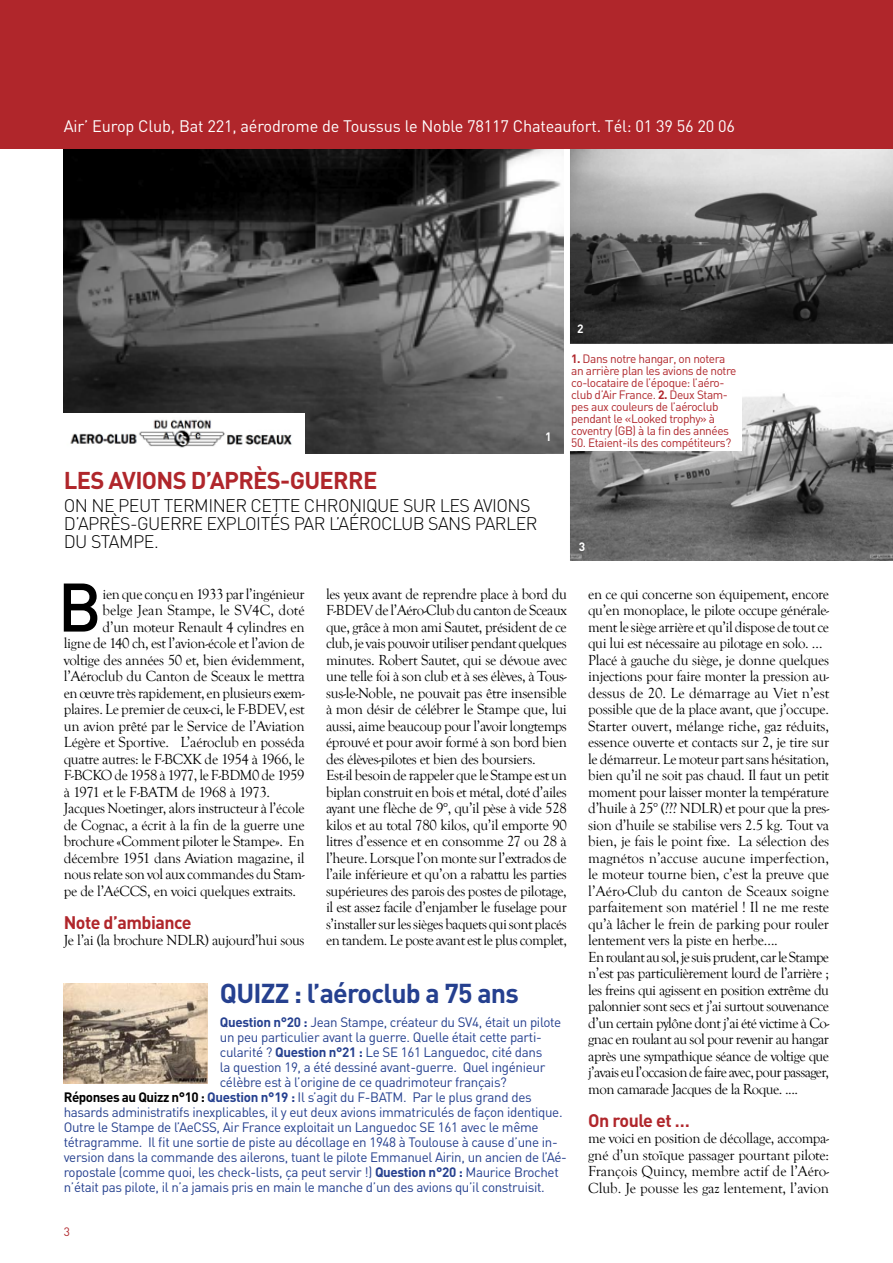
<style>
.page{position:relative;width:893px;height:1263px;background:#fff}
.page>*{position:absolute;margin:0;border:0;box-sizing:border-box;transform-origin:0 0}
.t1{font:500 67.5px "DIN";color:#000}
.t2{font:700 27px "DIN";letter-spacing:-.03em;color:#25408f}
.t3{font:700 24px "DIN";letter-spacing:-.03em;color:#b0262b}
.t4{font:300 18px/18px "DIN";letter-spacing:-.03em;color:#000}
.t5{font:700 18px "DIN";color:#b0262b}
.t6{font:16.5px "DIN";letter-spacing:-.01em;color:#fff}
.t7{font:15px/16.5px "Goudy Old Style T";letter-spacing:-.025em;color:#000}
.t8{font:15px "Goudy Old Style T";color:#000}
.t9{font:13.5px "DIN";letter-spacing:-.025em;color:#25408f}
.t10{font:12px/12px "DIN";letter-spacing:-.035em;color:#b0262b}
.t11{font:700 12px "DIN";color:#fff}
.s1{font-weight:700}
.s2{font-weight:700;color:#000}
</style>
<div class="page">
<img style="left:64px;top:149px;width:500px;height:305px">
<img style="left:64px;top:983px;width:143px;height:100px">
<img style="left:570px;top:149px;width:323px;height:195px">
<img style="left:570px;top:393px;width:323px;height:167px">
<div style="left:0;top:0;width:893px;height:149px;background:#b0262b"></div>
<div style="left:567px;top:349px;width:174px;height:102px;background:#fff"></div>
<img style="left:64px;top:414px;width:241px;height:40px">
<p class="t6" style="left:64px;top:116px;width:673px">Air’ Europ Club, Bat 221, aérodrome de Toussus le N oble 78117 Chateaufort. Tél: 01 39 56 20 06</p>
<h3 class="t3" style="left:64px;top:465px;width:315px">Les avions d’après-guerre</h3>
<p class="t4" style="left:64px;top:496px;width:475px">ON NE PEUT TERMINER CETTE CHRONIQUE SUR LES AVIONS<br>D’APRÈS-GUERRE EXPLOITÉS PAR L’AÉROCLUB SANS PARLER<br>DU STAMPE.</p>
<p class="t11" style="left:545px;top:429px;width:8px">1</p>
<p class="t11" style="left:577px;top:321px;width:8px">2</p>
<p class="t10" style="left:571px;top:352px;width:167px"><span class="s1">1.</span> Dans notre hangar, on notera an arrière plan les avions de notre co-locataire de l’époque: l’aéro&shy;club d’Air France. <span class="s1">2.</span> Deux Stam&shy;pes aux couleurs de l’aéroclub pendant le «Looked trophy» à coventry (GB) à la fin des années</p>
<p class="t10" style="left:571px;top:436px;width:162px">50. Etaient-ils des compétiteurs?</p>
<p class="t11" style="left:579px;top:539px;width:8px">3</p>
<h1 class="t1" style="left:58px;top:564px;width:46px">B</h1>
<p class="t7" style="left:103px;top:586px;width:204px">ien que conçu en 1933 par l’ingénieur</p>
<p class="t7" style="left:326px;top:586px;width:242px">les yeux avant de reprendre place à bord du F-BDEV de l’Aéro-Club du canton de Sceaux que, grâce à mon ami Sautet, président de ce club, je vais pouvoir utiliser pendant quelques minutes. Robert Sautet, qui se dévoue avec une telle foi à son club et à ses élèves, à Tous&shy;sus-le-Noble, ne pouvait pas être insensible à mon désir de célébrer le Stampe que, lui aussi, aime beaucoup pour l’avoir longtemps éprouvé et pour avoir formé à son bord bien des élèves-pilotes et bien des boursiers.<br>Est-il besoin de rappeler que le Stampe est un biplan construit en bois et métal, doté d’ailes ayant une flèche de 9°, qu’il pèse à vide 528 kilos et au total 780 kilos, qu’il emporte 90 litres d’essence et en consomme 27 ou 28 à l’heure. Lorsque l’on monte sur l’extrados de l’aile inférieure et qu’on a rabattu les parties supérieures des parois des postes de pilotage, il est assez facile d’enjamber le fuselage pour s’installer sur les sièges baquets qui sont placés en tandem. Le poste avant est le plus complet,</p>
<p class="t7" style="left:588px;top:586px;width:242px">en ce qui concerne son équipement, encore qu’en monoplace, le pilote occupe générale&shy;ment le siège arrière et qu’il dispose de tout ce qui lui est nécessaire au pilotage en solo. … Placé à gauche du siège, je donne quelques injections pour faire monter la pression au&shy;dessus de 20. Le démarrage au Viet n’est possible que de la place avant, que j’occupe.<br>Starter ouvert, mélange riche, gaz réduits, essence ouverte et contacts sur 2, je tire sur le démarreur. Le moteur part sans hésitation, bien qu’il ne soit pas chaud. Il faut un petit moment pour laisser monter la température d’huile à 25° (??? NDLR) et pour que la pres&shy;sion d’huile se stabilise vers 2.5 kg. Tout va bien, je fais le point fixe. La sélection des magnétos n’accuse aucune imperfection, le moteur tourne bien, c’est la preuve que l’Aéro-Club du canton de Sceaux soigne parfaitement son matériel ! Il ne me reste qu’à lâcher le frein de parking pour rouler lentement vers la piste en herbe….<br>En roulant au sol, je suis prudent, car le Stampe n’est pas particulièrement lourd de l’arrière ; les freins qui agissent en position extrême du palonnier sont secs et j’ai surtout souvenance d’un certain pylône dont j’ai été victime à Co&shy;gnac en roulant au sol pour revenir au hangar après une sympathique séance de voltige que j’avais eu l’occasion de faire avec, pour passager, mon camarade Jacques de la Roque. ....</p>
<p class="t5" style="left:588px;top:1108px;width:103px">On roule et …</p>
<p class="t7" style="left:588px;top:1130px;width:242px;text-align:justify">me voici en position de décollage, accompa&shy;gné d’un stoïque passager pourtant pilote:<br>François Quincy, membre actif de l’Aéro-Club. Je pousse les gaz lentement, l’avion</p>
<p class="t8" style="left:103px;top:602px;width:204px">belge Jean Stampe, le SV4C, doté</p>
<p class="t7" style="left:103px;top:619px;width:204px">d’un moteur Renault 4 cylindres en</p>
<p class="t7" style="left:64px;top:635px;width:242px">ligne de 140 ch, est l’avion-école et l’avion de</p>
<p class="t7" style="left:64px;top:652px;width:242px">voltige des années 50 et, bien évidemment,</p>
<p class="t7" style="left:64px;top:668px;width:242px">l’Aéroclub du Canton de Sceaux le mettra</p>
<p class="t7" style="left:64px;top:685px;width:242px">en œuvre très rapidement, en plusieurs exem-</p>
<p class="t7" style="left:64px;top:701px;width:242px">plaires. Le premier de ceux-ci, le F-BDEV, est</p>
<p class="t7" style="left:64px;top:718px;width:242px">un avion prêté par le Service de l’Aviation</p>
<p class="t7" style="left:64px;top:734px;width:242px">Légère et Sportive. L’aéroclub en posséda</p>
<p class="t7" style="left:64px;top:751px;width:242px">quatre autres: le F-BCXK de 1954 à 1966, le</p>
<p class="t7" style="left:64px;top:767px;width:242px">F-BCKO de 1958 à 1977, le F-BDM0 de 1959</p>
<p class="t7" style="left:64px;top:784px;width:208px">à 1971 et le F-BATM de 1968 à 1973.</p>
<p class="t7" style="left:64px;top:800px;width:242px">Jacques Noetinger, alors instructeur à l’école</p>
<p class="t7" style="left:64px;top:817px;width:242px">de Cognac, a écrit à la fin de la guerre une</p>
<p class="t7" style="left:64px;top:833px;width:242px">brochure «Comment piloter le Stampe». En</p>
<p class="t7" style="left:64px;top:850px;width:242px">décembre 1951 dans Aviation magazine, il</p>
<p class="t7" style="left:64px;top:866px;width:242px">nous relate son vol aux commandes du Stam-</p>
<p class="t7" style="left:64px;top:883px;width:234px">pe de l’AéCCS, en voici quelques extraits.</p>
<p class="t5" style="left:64px;top:910px;width:129px">Note d’ambiance</p>
<p class="t7" style="left:64px;top:932px;width:242px">Je l’ai (la brochure NDLR) aujourd’hui sous</p>
<h2 class="t2" style="left:220px;top:976px;width:300px">QUIZZ : l’aéroclub a 75 ans</h2>
<p class="t9" style="left:220px;top:1013px;width:343px"><span class="s1">Question n°20 :</span> Jean Stampe, créateur du SV4, était un pilote</p>
<p class="t9" style="left:220px;top:1028px;width:323px">un peu particulier avant la guerre. Quelle était cette parti-</p>
<p class="t9" style="left:220px;top:1043px;width:324px">cularité ? <span class="s1">Question n°21 :</span> Le SE 161 Languedoc, cité dans</p>
<p class="t9" style="left:220px;top:1058px;width:327px">la question 19, a été dessiné avant-guerre. Quel ingénieur</p>
<p class="t9" style="left:220px;top:1073px;width:288px">célèbre est à l’origine de ce quadrimoteur français?</p>
<p class="t9" style="left:64px;top:1088px;width:469px"><span class="s2">Réponses au Quizz n°10 :</span> <span class="s1">Question n°19 :</span> I l s’agit du F-BATM . Par le plus grand des</p>
<p class="t9" style="left:64px;top:1103px;width:500px">hasards administratifs inexplicables, il y eut deux avions immatriculés de façon identique.</p>
<p class="t9" style="left:64px;top:1118px;width:476px">Outre le Stampe de l’AeCSS, Air France exploitait un Languedoc SE 161 avec le même</p>
<p class="t9" style="left:64px;top:1133px;width:495px">tétragramme. I l fit une sortie de piste au décollage en 1948 à Toulouse à cause d’une in-</p>
<p class="t9" style="left:64px;top:1148px;width:505px">version dans la commande des ailerons, tuant le pilote Emmanuel Airin, un ancien de l’Aé-</p>
<p class="t9" style="left:64px;top:1163px;width:497px">ropostale (comme quoi, les check-lists, ça peut servir !) <span class="s1">Question n°20 :</span> Maurice Brochet</p>
<p class="t9" style="left:64px;top:1178px;width:482px">n’était pas pilote, il n’a jamais pris en main le manche d’un des avions qu’il construisit.</p>
<p class="t10" style="left:64px;top:1225px;width:8px">3</p>
</div>
